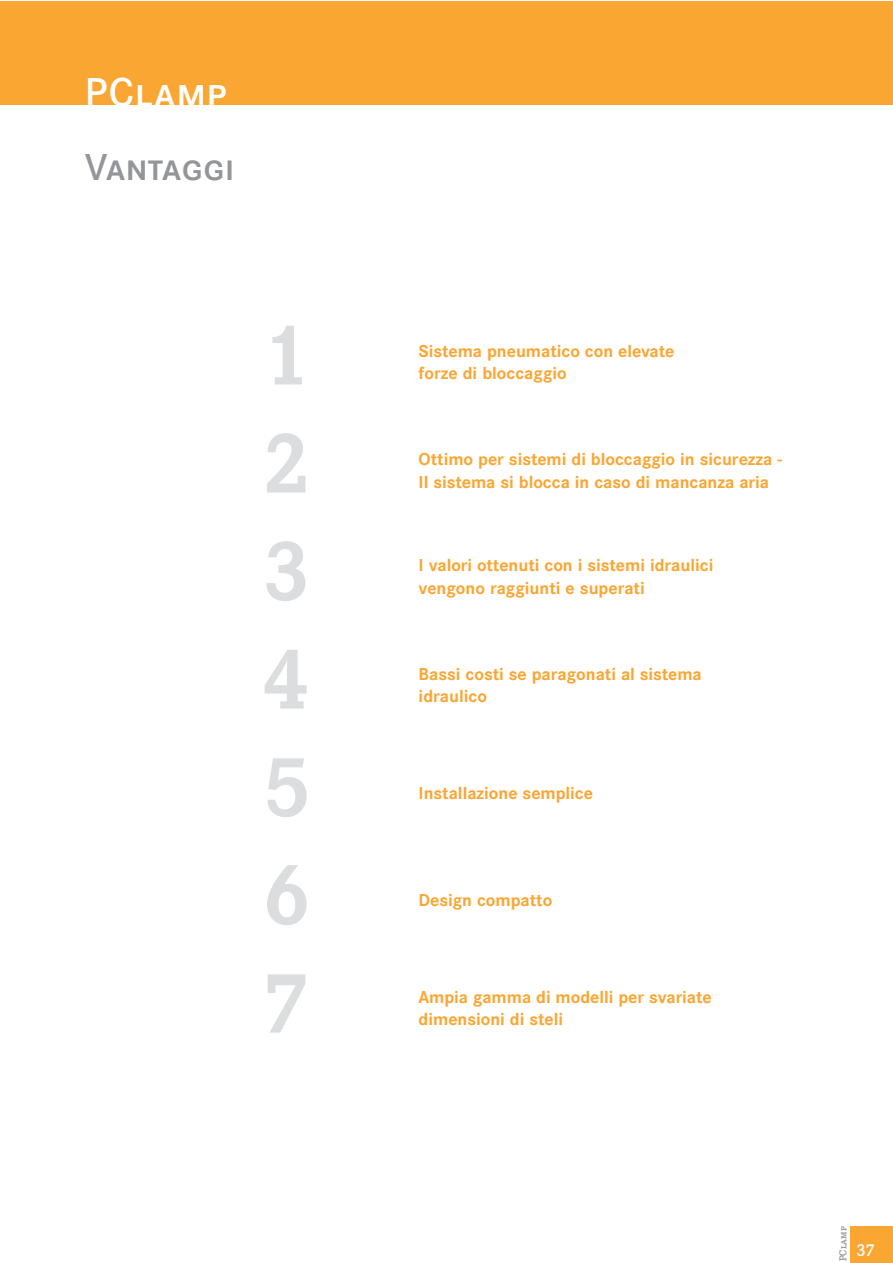
<style>
.page{position:relative;width:893px;height:1263px;background:#fff}
.page>*{position:absolute;margin:0;border:0;box-sizing:border-box;transform-origin:0 0}
.t1{font:90px/108px "TT22 F4 O00";color:#dcddde;text-align:justify}
.t2{font:42px "TT22 B3 O00";letter-spacing:.025em;color:#fff}
.t3{font:39px "TT22 B3 O00";color:#939598}
.t4{font:18px/22.5px "TT22 D1 O00";color:#faa633}
.t5{font:18px "TT22 CAO00";color:#fff}
.t6{font:10.5px "TT22 FBO00";color:#939598}
</style>
<div class="page">
<div style="left:850px;top:1226px;width:43px;height:37px;background:#faa633"></div>
<div style="left:0;top:1px;width:893px;height:104px;background:#faa633"></div>
<h2 class="t2" style="left:85px;top:67px;width:143px">PClamp</h2>
<h3 class="t3" style="left:85px;top:144px;width:151px">Vantaggi</h3>
<h1 class="t1" style="left:263px;top:309px;width:48px">1<br>2<br>3<br>4<br>5<br>6<br>7</h1>
<p class="t4" style="left:419px;top:341px;width:257px">Sistema pneumatico con elevate forze di bloccaggio</p>
<p class="t4" style="left:419px;top:449px;width:365px">Ottimo per sistemi di bloccaggio in sicurezza -<br>Il sistema si blocca in caso di mancanza aria</p>
<p class="t4" style="left:419px;top:556px;width:296px">I valori ottenuti con i sistemi idraulici vengono raggiunti e superati</p>
<p class="t4" style="left:419px;top:664px;width:285px">Bassi costi se paragonati al sistema idraulico</p>
<p class="t4" style="left:419px;top:784px;width:176px">Installazione semplice</p>
<p class="t4" style="left:419px;top:890px;width:135px">Design compatto</p>
<p class="t4" style="left:419px;top:987px;width:295px">Ampia gamma di modelli per svariate dimensioni di steli</p>
<p class="t6" style="left:837px;top:1261px;width:37px;rotate:-90deg">PClamp</p>
<p class="t5" style="left:857px;top:1244px;width:20px">37</p>
</div>
